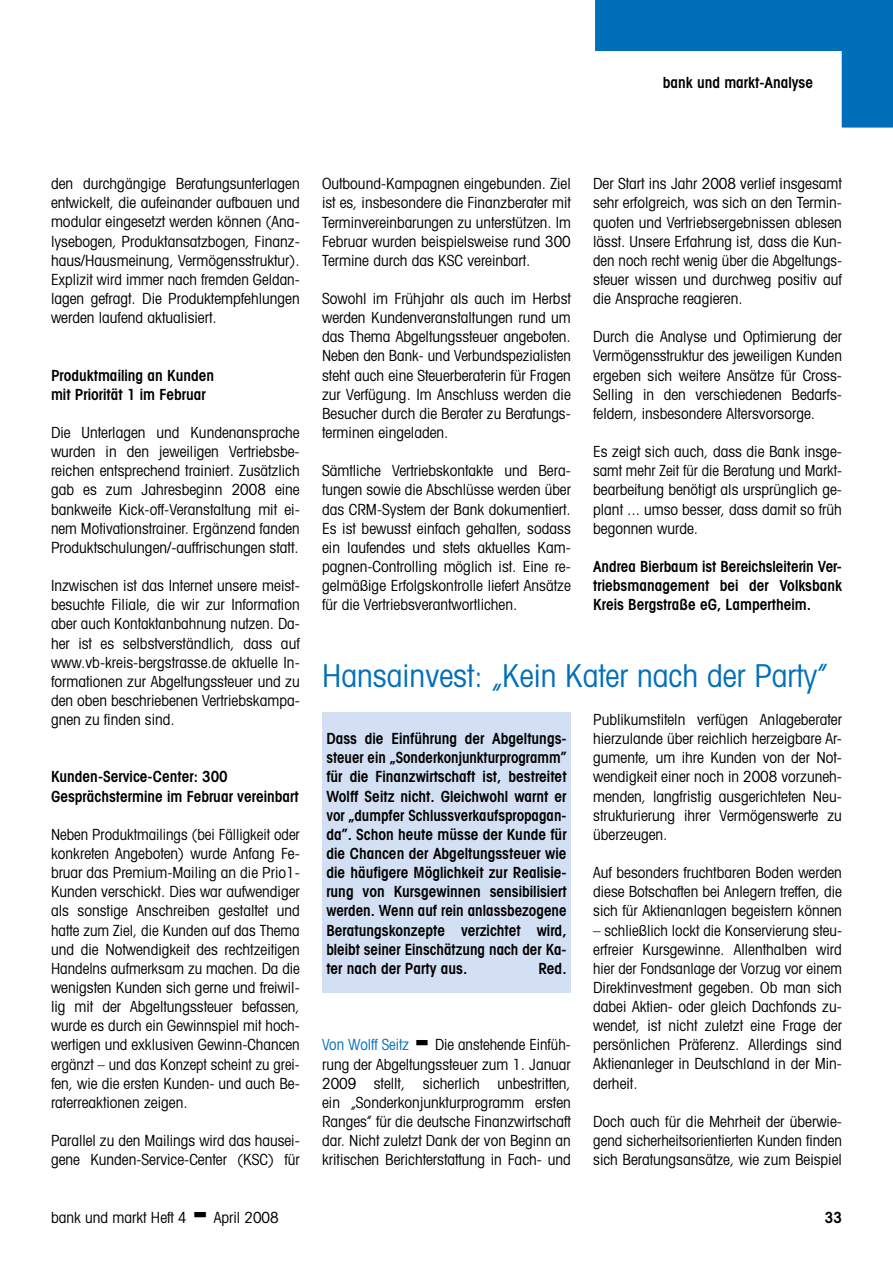
<style>
.page{position:relative;width:893px;height:1263px;background:#fff}
.page>*{position:absolute;margin:0;border:0;box-sizing:border-box;transform-origin:0 0}
.t1{font:condensed 31.5px "Avant Garde";color:#006fba}
.t2{font:condensed 15.3px/19.2px "Avant Garde";color:#000;text-align:justify}
.t3{font:600 condensed 15.3px/19.2px "Avant Garde";color:#000}
.t4{font:condensed 15.3px "Avant Garde";color:#006fba}
</style>
<div class="page">
<svg style="left:595px;top:0;width:298px;height:128px"></svg>
<div style="left:322px;top:713px;width:249px;height:280px;background:#d3dff2"></div>
<p class="t3" style="left:663px;top:73px;width:152px">bank und markt-Analyse</p>
<p class="t2" style="left:51px;top:174px;width:250px">den durchgängige Beratungsunterlagen entwickelt, die aufeinander aufbauen und modular eingesetzt werden können (Ana&shy;lysebogen, Produktansatzbogen, Finanz&shy;haus/Hausmeinung, Vermögensstruktur).<br>Explizit wird immer nach fremden Geldan&shy;lagen gefragt. Die Produktempfehlungen werden laufend aktualisiert.</p>
<p class="t3" style="left:51px;top:365px;width:165px">Produktmailing an Kunden mit Priorität 1 im Februar</p>
<p class="t2" style="left:51px;top:422px;width:250px">Die Unterlagen und Kundenansprache wurden in den jeweiligen Vertriebsbe&shy;reichen entsprechend trainiert. Zusätzlich gab es zum Jahresbeginn 2008 eine bankweite Kick-off-Veranstaltung mit ei&shy;nem Motivationstrainer. Ergänzend fanden Produktschulungen/-auffrischungen statt.</p>
<p class="t2" style="left:51px;top:576px;width:250px">Inzwischen ist das Internet unsere meist&shy;besuchte Filiale, die wir zur Information aber auch Kontaktanbahnung nutzen. Da&shy;her ist es selbstverständlich, dass auf www.vb-kreis-bergstrasse.de aktuelle In&shy;formationen zur Abgeltungssteuer und zu den oben beschriebenen Vertriebskampa&shy;gnen zu finden sind.</p>
<p class="t3" style="left:51px;top:767px;width:249px">Kunden-Service-Center: 300<br>Gesprächstermine im Februar vereinbart</p>
<p class="t2" style="left:51px;top:824px;width:250px">Neben Produktmailings (bei Fälligkeit oder konkreten Angeboten) wurde Anfang Fe&shy;bruar das Premium-Mailing an die Prio1- Kunden verschickt. Dies war aufwendiger als sonstige Anschreiben gestaltet und hatte zum Ziel, die Kunden auf das Thema und die Notwendigkeit des rechtzeitigen Handelns aufmerksam zu machen. Da die wenigsten Kunden sich gerne und freiwil&shy;lig mit der Abgeltungssteuer befassen, wurde es durch ein Gewinnspiel mit hoch&shy;wertigen und exklusiven Gewinn-Chancen ergänzt – und das Konzept scheint zu grei&shy;fen, wie die ersten Kunden- und auch Be&shy;raterreaktionen zeigen.</p>
<p class="t2" style="left:51px;top:1130px;width:250px">Parallel zu den Mailings wird das hausei&shy;gene Kunden-Service-Center (KSC) für</p>
<p class="t2" style="left:322px;top:174px;width:250px">Outbound-Kampagnen eingebunden. Ziel ist es, insbesondere die Finanzberater mit Terminvereinbarungen zu unterstützen. Im Februar wurden beispielsweise rund 300<br>Termine durch das KSC vereinbart.</p>
<p class="t2" style="left:322px;top:289px;width:250px">Sowohl im Frühjahr als auch im Herbst werden Kundenveranstaltungen rund um das Thema Abgeltungssteuer angeboten.<br>Neben den Bank- und Verbundspezialisten steht auch eine Steuerberaterin für Fragen zur Verfügung. Im Anschluss werden die Besucher durch die Berater zu Beratungs&shy;terminen eingeladen.</p>
<p class="t2" style="left:322px;top:461px;width:250px">Sämtliche Vertriebskontakte und Bera&shy;tungen sowie die Abschlüsse werden über das CRM-System der Bank dokumentiert.<br>Es ist bewusst einfach gehalten, sodass ein laufendes und stets aktuelles Kam&shy;pagnen-Controlling möglich ist. Eine re&shy;gelmäßige Erfolgskontrolle liefert Ansätze für die Vertriebsverantwortlichen.</p>
<p class="t2" style="left:593px;top:174px;width:250px">Der Start ins Jahr 2008 verlief insgesamt sehr erfolgreich, was sich an den Termin&shy;quoten und Vertriebsergebnissen ablesen lässt. Unsere Erfahrung ist, dass die Kun&shy;den noch recht wenig über die Abgeltungs&shy;steuer wissen und durchweg positiv auf die Ansprache reagieren.</p>
<p class="t2" style="left:593px;top:327px;width:250px">Durch die Analyse und Optimierung der Vermögensstruktur des jeweiligen Kunden ergeben sich weitere Ansätze für Cross-Selling in den verschiedenen Bedarfs&shy;feldern, insbesondere Altersvorsorge.</p>
<p class="t2" style="left:593px;top:442px;width:250px">Es zeigt sich auch, dass die Bank insge&shy;samt mehr Zeit für die Beratung und Markt&shy;bearbeitung benötigt als ursprünglich ge&shy;plant ... umso besser, dass damit so früh begonnen wurde.</p>
<p class="t3" style="left:593px;top:557px;width:250px;text-align:justify">Andrea Bierbaum ist Bereichsleiterin Ver&shy;triebsmanagement bei der Volksbank Kreis Bergstraße eG, Lampertheim.</p>
<h1 class="t1" style="left:322px;top:656px;width:507px">Hansainvest: „Kein Kater nach der Party”</h1>
<p class="t3" style="left:326px;top:729px;width:242px;text-align:justify">Dass die Einführung der Abgeltungs&shy;steuer ein „Sonderkonjunkturprogramm” für die Finanzwirtschaft ist, bestreitet Wolff Seitz nicht. Gleichwohl warnt er vor „dumpfer Schlussverkaufspropagan&shy;da”. Schon heute müsse der Kunde für die Chancen der Abgeltungssteuer wie die häufigere Möglichkeit zur Realisie&shy;rung von Kursgewinnen sensibilisiert werden. Wenn auf rein anlassbezogene Beratungskonzepte verzichtet wird, bleibt seiner Einschätzung nach der Ka&shy;ter nach der Party aus.</p>
<p class="t3" style="left:538px;top:958px;width:30px">Red.</p>
<p class="t4" style="left:322px;top:1035px;width:89px">Von Wolff Seitz</p>
<p class="t2" style="left:322px;top:1035px;width:250px;text-indent:113px">Die anstehende Einfüh&shy;rung der Abgeltungssteuer zum 1. Januar 2009 stellt, sicherlich unbestritten, ein „Sonderkonjunkturprogramm ersten Ranges” für die deutsche Finanzwirtschaft dar. Nicht zuletzt Dank der von Beginn an kritischen Berichterstattung in Fach- und</p>
<p class="t2" style="left:593px;top:710px;width:250px">Publikumstiteln verfügen Anlageberater hierzulande über reichlich herzeigbare Ar&shy;gumente, um ihre Kunden von der Not&shy;wendigkeit einer noch in 2008 vorzuneh&shy;menden, langfristig ausgerichteten Neu&shy;strukturierung ihrer Vermögenswerte zu überzeugen.</p>
<p class="t2" style="left:593px;top:863px;width:250px">Auf besonders fruchtbaren Boden werden diese Botschaften bei Anlegern treffen, die sich für Aktienanlagen begeistern können</p>
<p class="t2" style="left:593px;top:920px;width:250px">– schließlich lockt die Konservierung steu&shy;erfreier Kursgewinne. Allenthalben wird hier der Fondsanlage der Vorzug vor einem Direktinvestment gegeben. Ob man sich dabei Aktien- oder gleich Dachfonds zu&shy;wendet, ist nicht zuletzt eine Frage der persönlichen Präferenz. Allerdings sind Aktienanleger in Deutschland in der Min&shy;derheit.</p>
<p class="t2" style="left:593px;top:1111px;width:250px">Doch auch für die Mehrheit der überwie&shy;gend sicherheitsorientierten Kunden finden sich Beratungsansätze, wie zum Beispiel</p>
<p class="t2" style="left:51px;top:1207px;width:137px">bank und markt Heft 4</p>
<p class="t2" style="left:214px;top:1207px;width:66px">April 2008</p>
<p class="t3" style="left:825px;top:1207px;width:19px">33</p>
</div>
